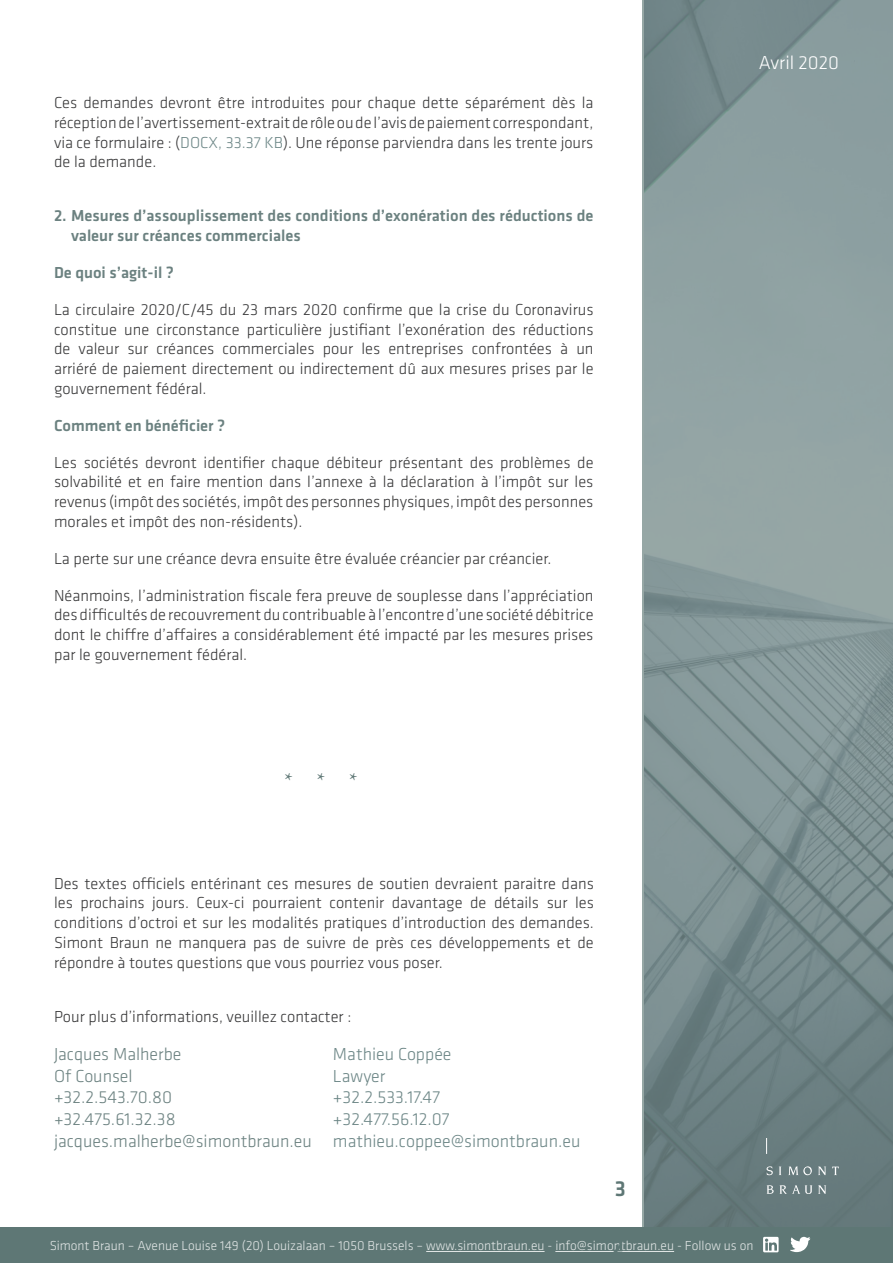
<style>
.page{position:relative;width:893px;height:1263px;background:#fff}
.page>*{position:absolute;margin:0;border:0;box-sizing:border-box;transform-origin:0 0}
.t1{font:500 22.5px "Klavika";color:#5e7775}
.t2{font:21px "Minion Pro";color:#5e7775}
.t3{font:300 19.5px "Klavika";letter-spacing:-.005em;color:#fff}
.t4{font:300 18px "Klavika";color:#6b8180}
.t5{font:300 18px "Klavika";color:#6c8686}
.Texte{font:300 16.5px/19.8px "Klavika";color:#383839;text-align:justify}
.Texte-2{font:500 16.5px/19.8px "Klavika";color:#6b8180}
.t6{font:300 13.5px "Klavika";color:#fff}
.s1{color:#6c8686}
</style>
<div class="page">
<div style="left:0;top:1227px;width:893px;height:36px;background:#5e7775"></div>
<svg style="left:642px;top:0;width:251px;height:1253px;background:#819495"></svg>
<svg style="left:766px;top:1166px;width:7px;height:9px"></svg>
<svg style="left:779px;top:1166px;width:2px;height:9px"></svg>
<svg style="left:788px;top:1166px;width:24px;height:9px"></svg>
<svg style="left:818px;top:1166px;width:8px;height:9px"></svg>
<svg style="left:832px;top:1166px;width:7px;height:9px"></svg>
<svg style="left:766px;top:1139px;width:1px;height:15px"></svg>
<svg style="left:767px;top:1185px;width:45px;height:9px"></svg>
<svg style="left:818px;top:1185px;width:8px;height:9px"></svg>
<hr style="left:426px;top:1251px;width:119px;height:1px;background:#fff">
<hr style="left:555px;top:1251px;width:119px;height:1px;background:#fff">
<svg style="left:790px;top:1237px;width:20px;height:15px"></svg>
<svg style="left:763px;top:1237px;width:16px;height:15px"></svg>
<p class="Texte" style="left:54px;top:93px;width:541px">Ces demandes devront être introduites pour chaque dette séparément dès la réception de l’avertissement-extrait de rôle ou de l’avis de paiement correspondant, via ce formulaire : (<span class="s1">DOCX, 33.37 KB</span>). Une réponse parviendra dans les trente jours de la demande.</p>
<p class="Texte-2" style="left:71px;top:206px;width:524px;text-indent:-17px">2. Mesures d’assouplissement des conditions d’exonération des réductions de valeur sur créances commerciales</p>
<p class="Texte-2" style="left:54px;top:263px;width:121px">De quoi s’agit-il ?</p>
<p class="Texte" style="left:54px;top:300px;width:541px">La circulaire 2020/C/45 du 23 mars 2020 confirme que la crise du Coronavirus constitue une circonstance particulière justifiant l’exonération des réductions de valeur sur créances commerciales pour les entreprises confrontées à un arriéré de paiement directement ou indirectement dû aux mesures prises par le gouvernement fédéral.</p>
<p class="Texte-2" style="left:54px;top:416px;width:173px">Comment en bénéficier ?</p>
<p class="Texte" style="left:54px;top:452px;width:541px">Les sociétés devront identifier chaque débiteur présentant des problèmes de solvabilité et en faire mention dans l’annexe à la déclaration à l’impôt sur les revenus (impôt des sociétés, impôt des personnes physiques, impôt des personnes morales et impôt des non-résidents).</p>
<p class="Texte" style="left:54px;top:549px;width:499px">La perte sur une créance devra ensuite être évaluée créancier par créancier.</p>
<p class="Texte" style="left:54px;top:585px;width:541px">Néanmoins, l’administration fiscale fera preuve de souplesse dans l’appréciation des difficultés de recouvrement du contribuable à l’encontre d’une société débitrice dont le chiffre d’affaires a considérablement été impacté par les mesures prises par le gouvernement fédéral.</p>
<p class="t2" style="left:285px;top:766px;width:75px">* * *</p>
<p class="Texte" style="left:54px;top:873px;width:541px">Des textes officiels entérinant ces mesures de soutien devraient paraitre dans les prochains jours. Ceux-ci pourraient contenir davantage de détails sur les conditions d’octroi et sur les modalités pratiques d’introduction des demandes.<br>Simont Braun ne manquera pas de suivre de près ces développements et de répondre à toutes questions que vous pourriez vous poser.</p>
<p class="Texte" style="left:54px;top:1006px;width:299px">Pour plus d’informations, veuillez contacter :</p>
<p class="t4" style="left:54px;top:1044px;width:129px">Jacques Malherbe</p>
<p class="t4" style="left:54px;top:1066px;width:80px">Of Counsel</p>
<p class="t4" style="left:54px;top:1088px;width:120px">+32.2.543.70.80</p>
<p class="t4" style="left:54px;top:1109px;width:123px">+32.475.61.32.38</p>
<p class="t4" style="left:54px;top:1131px;width:259px">jacques.malherbe@simontbraun.eu</p>
<p class="t5" style="left:333px;top:1044px;width:120px">Mathieu Coppée</p>
<p class="t5" style="left:333px;top:1066px;width:54px">Lawyer</p>
<p class="t5" style="left:333px;top:1088px;width:109px">+32.2.533.17.47</p>
<p class="t5" style="left:333px;top:1109px;width:118px">+32.477.56.12.07</p>
<p class="t5" style="left:333px;top:1131px;width:249px">mathieu.coppee@simontbraun.eu</p>
<h1 class="t1" style="left:615px;top:1176px;width:13px">3</h1>
<p class="t3" style="left:759px;top:52px;width:82px">Avril 2020</p>
<p class="t6" style="left:49px;top:1238px;width:706px">Simont Braun – Avenue Louise 149 (20) Louizalaan – 1050 Brussels – www.simontbraun.eu - info@simontbraun.eu - Follow us on</p>
<p class="t1" style="left:612px;top:1234px;width:13px">2</p>
</div>
